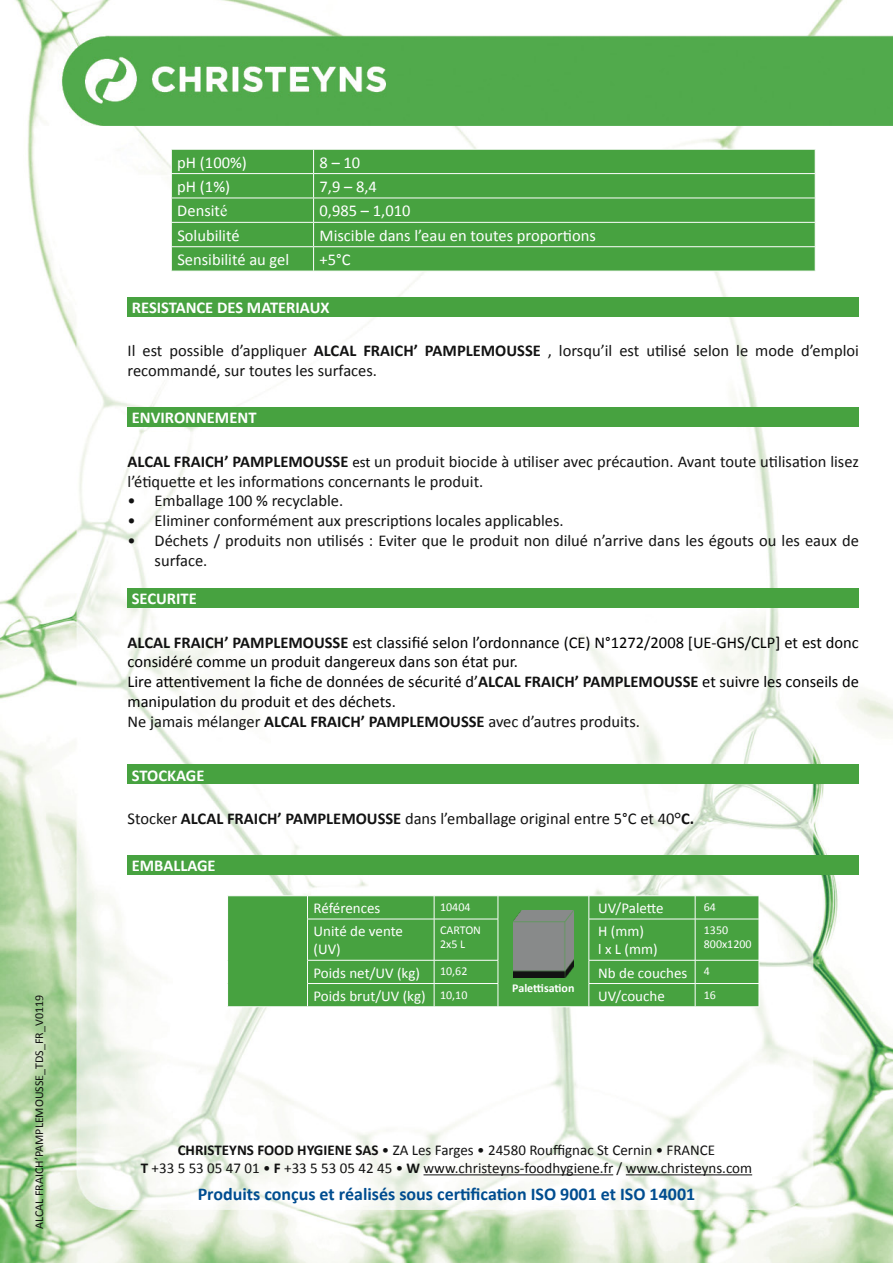
<style>
.page{position:relative;width:893px;height:1263px;background:#fff}
.page>*{position:absolute;margin:0;border:0;box-sizing:border-box;transform-origin:0 0}
.t1{font:700 18px "Calibri";color:#004d90}
.t2{font:16.5px/19.8px "Calibri";color:#121212}
.t3{font:16.5px/19.8px "Calibri";color:#000}
.t4{font:16.5px "Calibri";color:#fff}
.t5{font:700 16.5px "Calibri";color:#fff}
.t6{font:15px/18px "Calibri";color:#121212;text-align:center}
.t7{font:15px/18px "Calibri";color:#fff}
.t8{font:12px "Calibri";color:#121212}
.t9{font:12px/14.4px "Calibri";color:#fff}
.t10{font:700 12px "Calibri";color:#fff}
.s1{font-family:"Times New Roman"}
.s2{font-weight:700}
.s3{font-size:15px;color:#000}
.s4{font-weight:700;color:#121212}
.s5{color:#121212}
.s6{font-family:"Times New Roman";font-weight:700}
.s7{font-size:12px}
</style>
<div class="page">
<img style="left:0;top:0;width:893px;height:1263px">
<hr style="left:423px;top:1174px;width:190px;height:1px;background:#121212">
<hr style="left:626px;top:1174px;width:126px;height:1px;background:#121212">
<div style="left:172px;top:150px;width:643px;height:121px;background:#47a240"></div>
<hr style="left:171px;top:149px;width:143px;height:1px;background:#fff">
<hr style="left:314px;top:149px;width:502px;height:1px;background:#fff">
<hr style="left:171px;top:173px;width:143px;height:1px;background:#fff">
<hr style="left:314px;top:173px;width:502px;height:1px;background:#fff">
<hr style="left:171px;top:198px;width:143px;height:1px;background:#fff">
<hr style="left:314px;top:198px;width:502px;height:1px;background:#fff">
<hr style="left:171px;top:222px;width:143px;height:1px;background:#fff">
<hr style="left:314px;top:222px;width:502px;height:1px;background:#fff">
<hr style="left:171px;top:246px;width:143px;height:1px;background:#fff">
<svg style="left:171px;top:150px;width:1px;height:121px"></svg>
<hr style="left:314px;top:246px;width:502px;height:1px;background:#fff">
<svg style="left:313px;top:150px;width:1px;height:121px"></svg>
<svg style="left:815px;top:150px;width:1px;height:121px"></svg>
<hr style="left:171px;top:271px;width:143px;height:1px;background:#fff">
<hr style="left:314px;top:271px;width:502px;height:1px;background:#fff">
<div style="left:128px;top:297px;width:731px;height:20px;background:#47a240"></div>
<div style="left:128px;top:407px;width:731px;height:20px;background:#47a240"></div>
<div style="left:128px;top:588px;width:731px;height:20px;background:#47a240"></div>
<div style="left:128px;top:764px;width:731px;height:20px;background:#47a240"></div>
<div style="left:128px;top:855px;width:731px;height:20px;background:#47a240"></div>
<div style="left:228px;top:896px;width:531px;height:110px;background:#47a240"></div>
<hr style="left:227px;top:895px;width:80px;height:1px;background:#fff">
<svg style="left:227px;top:896px;width:1px;height:23px"></svg>
<hr style="left:307px;top:895px;width:127px;height:1px;background:#fff">
<svg style="left:307px;top:896px;width:1px;height:23px"></svg>
<hr style="left:434px;top:895px;width:64px;height:1px;background:#fff">
<svg style="left:434px;top:896px;width:1px;height:23px"></svg>
<hr style="left:498px;top:895px;width:91px;height:1px;background:#fff">
<svg style="left:498px;top:896px;width:1px;height:23px"></svg>
<hr style="left:589px;top:895px;width:106px;height:1px;background:#fff">
<svg style="left:589px;top:896px;width:1px;height:23px"></svg>
<hr style="left:695px;top:895px;width:64px;height:1px;background:#fff">
<svg style="left:695px;top:896px;width:1px;height:23px"></svg>
<svg style="left:759px;top:896px;width:1px;height:23px"></svg>
<hr style="left:227px;top:919px;width:1px;height:41px;background:#fff">
<hr style="left:307px;top:919px;width:127px;height:1px;background:#fff">
<hr style="left:307px;top:919px;width:1px;height:41px;background:#fff">
<hr style="left:434px;top:919px;width:64px;height:1px;background:#fff">
<hr style="left:434px;top:919px;width:1px;height:41px;background:#fff">
<hr style="left:498px;top:919px;width:1px;height:41px;background:#fff">
<hr style="left:589px;top:919px;width:106px;height:1px;background:#fff">
<hr style="left:589px;top:919px;width:1px;height:41px;background:#fff">
<hr style="left:695px;top:919px;width:64px;height:1px;background:#fff">
<hr style="left:695px;top:919px;width:1px;height:41px;background:#fff">
<hr style="left:759px;top:919px;width:1px;height:41px;background:#fff">
<hr style="left:307px;top:960px;width:127px;height:1px;background:#fff">
<hr style="left:434px;top:960px;width:64px;height:1px;background:#fff">
<hr style="left:589px;top:960px;width:106px;height:1px;background:#fff">
<hr style="left:695px;top:960px;width:64px;height:1px;background:#fff">
<svg style="left:227px;top:960px;width:1px;height:46px"></svg>
<hr style="left:307px;top:983px;width:127px;height:1px;background:#fff">
<svg style="left:307px;top:960px;width:1px;height:46px"></svg>
<hr style="left:434px;top:983px;width:64px;height:1px;background:#fff">
<svg style="left:434px;top:960px;width:1px;height:46px"></svg>
<svg style="left:498px;top:960px;width:1px;height:46px"></svg>
<hr style="left:589px;top:983px;width:106px;height:1px;background:#fff">
<svg style="left:589px;top:960px;width:1px;height:46px"></svg>
<hr style="left:695px;top:983px;width:64px;height:1px;background:#fff">
<svg style="left:695px;top:960px;width:1px;height:46px"></svg>
<svg style="left:759px;top:960px;width:1px;height:46px"></svg>
<hr style="left:227px;top:1006px;width:80px;height:1px;background:#fff">
<hr style="left:307px;top:1006px;width:127px;height:1px;background:#fff">
<hr style="left:434px;top:1006px;width:64px;height:1px;background:#fff">
<hr style="left:498px;top:1006px;width:91px;height:1px;background:#fff">
<hr style="left:589px;top:1006px;width:106px;height:1px;background:#fff">
<hr style="left:695px;top:1006px;width:64px;height:1px;background:#fff">
<img style="left:513px;top:911px;width:61px;height:66px">
<p class="t8" style="left:31px;top:1229px;width:236px;rotate:-90deg">ALCAL FRAICH’PAMPLEMOUSSE_TDS_FR_V0119</p>
<p class="t4" style="left:177px;top:152px;width:71px">pH (100%)</p>
<p class="t4" style="left:320px;top:152px;width:42px">8 – 10</p>
<p class="t4" style="left:177px;top:176px;width:54px">pH (1%)</p>
<p class="t4" style="left:320px;top:176px;width:59px">7,9 – 8,4</p>
<p class="t4" style="left:177px;top:200px;width:52px">Densit<span class="s1">é</span></p>
<p class="t4" style="left:320px;top:200px;width:92px">0,985 – 1,010</p>
<p class="t4" style="left:177px;top:225px;width:64px">Solubilité</p>
<p class="t4" style="left:320px;top:225px;width:278px">Miscible dans l’eau en toutes proportions</p>
<p class="t4" style="left:177px;top:249px;width:113px">Sensibilité au gel</p>
<p class="t4" style="left:320px;top:249px;width:32px">+5°C</p>
<p class="t5" style="left:132px;top:297px;width:199px">RESISTANCE DES MATERIAUX</p>
<p class="t2" style="left:128px;top:341px;width:733px">Il est possible d’appliquer <span class="s2">ALCAL FRAICH’ PAMPLEMOUSSE</span> , lorsqu’il est utilisé selon le mode d’emploi recommandé, sur toutes les surfaces.</p>
<p class="t5" style="left:132px;top:407px;width:126px">ENVIRONNEMENT</p>
<p class="t2" style="left:128px;top:451px;width:733px"><span class="s2">ALCAL FRAICH’ PAMPLEMOUSSE</span> <span class="s3">est</span> un produit biocide à utiliser avec précaution. Avant toute utilisation lisez l’étiquette et les informations concernants le produit.</p>
<p class="t2" style="left:128px;top:491px;width:217px">• Emballage 100 % recyclable.</p>
<p class="t2" style="left:128px;top:511px;width:438px">• Eliminer conformément aux prescriptions locales applicables.</p>
<p class="t2" style="left:155px;top:531px;width:706px;text-indent:-27px">• Déchets / produits non utilisés : Eviter que le produit non dilué n’arrive dans les égouts ou les eaux de surface.</p>
<p class="t5" style="left:132px;top:588px;width:67px">SECURITE</p>
<p class="t3" style="left:128px;top:632px;width:733px"><span class="s4">ALCAL FRAICH’ PAMPLEMOUSSE</span> est classifié selon l’ordonnance (CE) N°1272/2008 [UE-GHS/CLP] et est donc considéré comme un produit dangereux dans son état pur.<br>Lire attentivement la fiche de données de sécurité d’<span class="s4">ALCAL FRAICH’ PAMPLEMOUSSE</span> et suivre les conseils de manipulation du produit et des déchets.<br><span class="s5">Ne jamais mélanger</span> <span class="s4">ALCAL FRAICH’ PAMPLEMOUSSE</span> <span class="s5">avec d’autres produits.</span></p>
<p class="t5" style="left:132px;top:764px;width:74px">STOCKAGE</p>
<p class="t2" style="left:128px;top:809px;width:568px">Stocker <span class="s2">ALCAL FRAICH’ PAMPLEMOUSSE</span> dans l’emballage original entre 5°C et 40<span class="s6">°</span><span class="s2">C.</span></p>
<p class="t5" style="left:132px;top:855px;width:85px">EMBALLAGE</p>
<p class="t7" style="left:313px;top:899px;width:68px">Références</p>
<p class="t9" style="left:440px;top:900px;width:32px">10404</p>
<p class="t7" style="left:598px;top:899px;width:67px">UV/Palette</p>
<p class="t9" style="left:704px;top:900px;width:14px">64</p>
<p class="t7" style="left:313px;top:922px;width:91px">Unité de vente (UV)</p>
<p class="t9" style="left:440px;top:923px;width:42px">CARTON<br>2x5 L</p>
<p class="t7" style="left:598px;top:922px;width:61px">H (mm)<br>l x L (mm)</p>
<p class="t9" style="left:704px;top:923px;width:49px">1350<br>800x1200</p>
<p class="t7" style="left:313px;top:963px;width:108px">Poids net/UV (kg)</p>
<p class="t9" style="left:440px;top:964px;width:29px">10,62</p>
<p class="t7" style="left:598px;top:963px;width:91px">Nb de couches</p>
<p class="t9" style="left:704px;top:964px;width:8px">4</p>
<p class="t7" style="left:313px;top:987px;width:155px">Poids brut/UV (kg) <span class="s7">10,10</span></p>
<p class="t7" style="left:598px;top:987px;width:68px">UV/couche</p>
<p class="t9" style="left:704px;top:987px;width:14px">16</p>
<p class="t10" style="left:512px;top:980px;width:64px">Palettisation</p>
<p class="t6" style="left:141px;top:1141px;width:613px"><span class="s2">CHRISTEYNS FOOD HYGIENE SAS</span> • ZA Les Farges • 24580 Rouffignac St Cernin • FRANCE<br><span class="s2">T</span> +33 5 53 05 47 01 • <span class="s2">F</span> +33 5 53 05 42 45 • <span class="s2">W</span> www.christeyns-foodhygiene.fr / www.christeyns.com</p>
<p class="t1" style="left:198px;top:1183px;width:499px">Produits conçus et réalisés sous certification ISO 9001 et ISO 14001</p>
</div>
